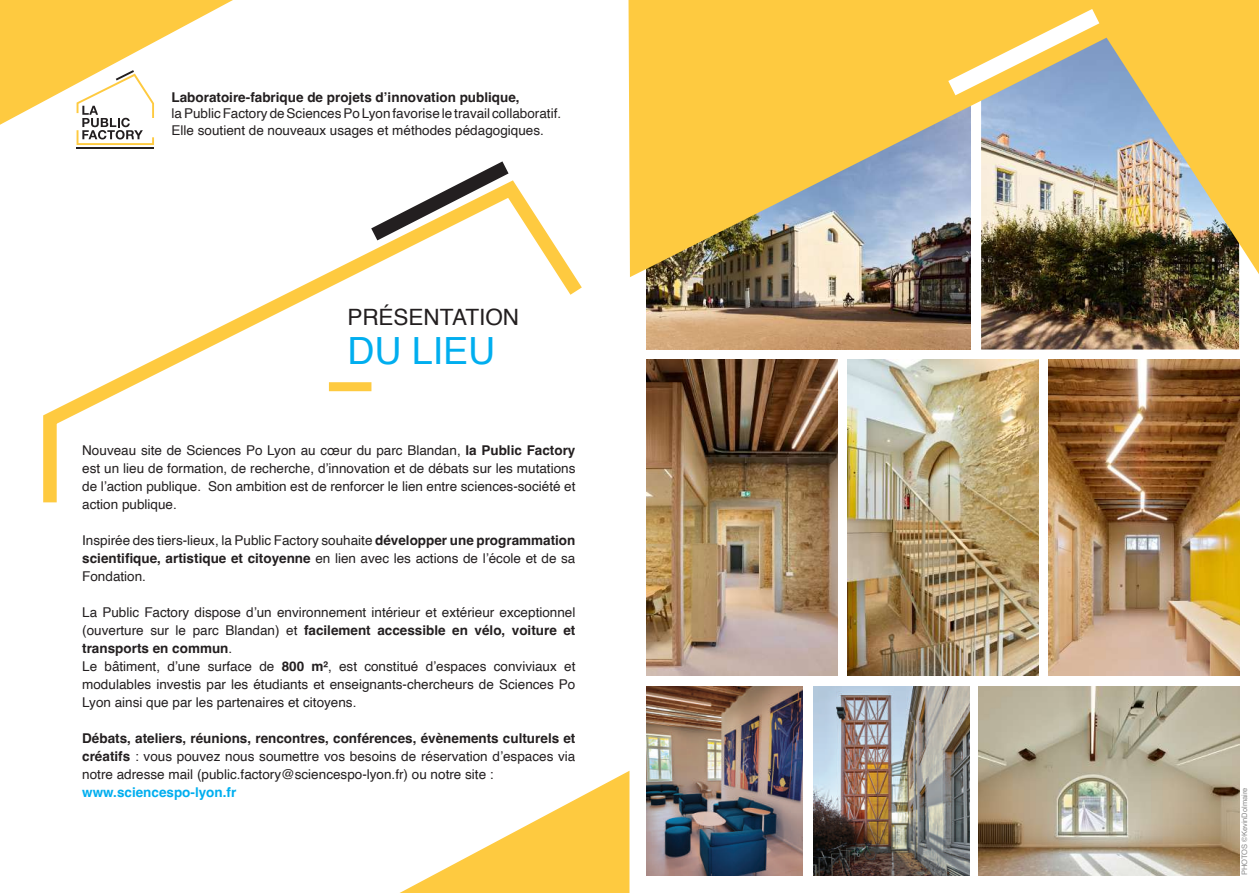
<style>
.page{position:relative;width:1259px;height:893px;background:#fff}
.page>*{position:absolute;margin:0;border:0;box-sizing:border-box;transform-origin:0 0}
.t1{font:37.5px "Helvetica";color:#00aeef}
.t2{font:22.5px "Helvetica";color:#231f20}
.t3{font:13.5px/18px "Helvetica";color:#231f20;text-align:justify}
.t4{font:700 13.5px "Helvetica";color:#231f20}
.t5{font:700 13.5px "Helvetica";color:#00aeef}
.t6{font:7.5px "Helvetica";color:#8c8c8c}
.s1{font-weight:700}
</style>
<div class="page">
<svg style="left:43px;top:196px;width:539px;height:307px"></svg>
<svg style="left:356px;top:161px;width:167px;height:92px"></svg>
<hr style="left:77px;top:147px;width:77px;height:2px;background:#231f20">
<svg style="left:0;top:0;width:233px;height:145px"></svg>
<svg style="left:399px;top:771px;width:230px;height:122px"></svg>
<img style="left:981px;top:277px;width:258px;height:73px">
<img style="left:646px;top:277px;width:324px;height:73px">
<img style="left:628px;top:0;width:631px;height:277px">
<img style="left:646px;top:359px;width:191px;height:316px">
<img style="left:1048px;top:359px;width:191px;height:316px">
<img style="left:847px;top:359px;width:191px;height:316px">
<img style="left:646px;top:686px;width:157px;height:190px">
<img style="left:813px;top:686px;width:156px;height:190px">
<img style="left:978px;top:686px;width:261px;height:190px">
<div style="left:329px;top:382px;width:42px;height:9px;background:#feca40"></div>
<p class="t4" style="left:171px;top:89px;width:350px">Laboratoire-fabrique de projets d’innovation publique,</p>
<p class="t3" style="left:171px;top:106px;width:391px;line-height:16.2px">la Public Factory de Sciences Po Lyon favorise le travail collaboratif.<br>Elle soutient de nouveaux usages et méthodes pédagogiques.</p>
<h2 class="t2" style="left:347px;top:300px;width:173px">PRÉSENTATION</h2>
<h1 class="t1" style="left:347px;top:322px;width:149px">DU LIEU</h1>
<p class="t3" style="left:82px;top:442px;width:495px">Nouveau site de Sciences Po Lyon au cœur du parc Blandan, <span class="s1">la Public Factory </span>est un lieu de formation, de recherche, d’innovation et de débats sur les mutations de l’action publique. Son ambition est de renforcer le lien entre sciences-société et action publique.</p>
<p class="t3" style="left:82px;top:532px;width:495px">Inspirée des tiers-lieux, la Public Factory souhaite <span class="s1">développer une programmation scientifique, artistique et citoyenne</span> en lien avec les actions de l’école et de sa Fondation.</p>
<p class="t3" style="left:82px;top:604px;width:495px;text-align:left">La Public Factory dispose d’un environnement intérieur et extérieur exceptionnel (ouverture sur le parc Blandan) et <span class="s1">facilement accessible en vélo, voiture et transports en commun</span>.<br>Le bâtiment, d’une surface de <span class="s1">800 m²</span>, est constitué d’espaces conviviaux et modulables investis par les étudiants et enseignants-chercheurs de Sciences Po Lyon ainsi que par les partenaires et citoyens.</p>
<p class="t3" style="left:82px;top:730px;width:495px"><span class="s1">Débats, ateliers, réunions, rencontres, conférences, évènements culturels et créatifs</span> : vous pouvez nous soumettre vos besoins de réservation d’espaces via notre adresse mail (public.factory@sciencespo-lyon.fr) ou notre site :</p>
<p class="t5" style="left:82px;top:784px;width:156px">www.sciencespo-lyon.fr</p>
<p class="t6" style="left:1238px;top:875px;width:89px;rotate:-90deg">PHOTOS ©KevinDolmaire</p>
</div>
